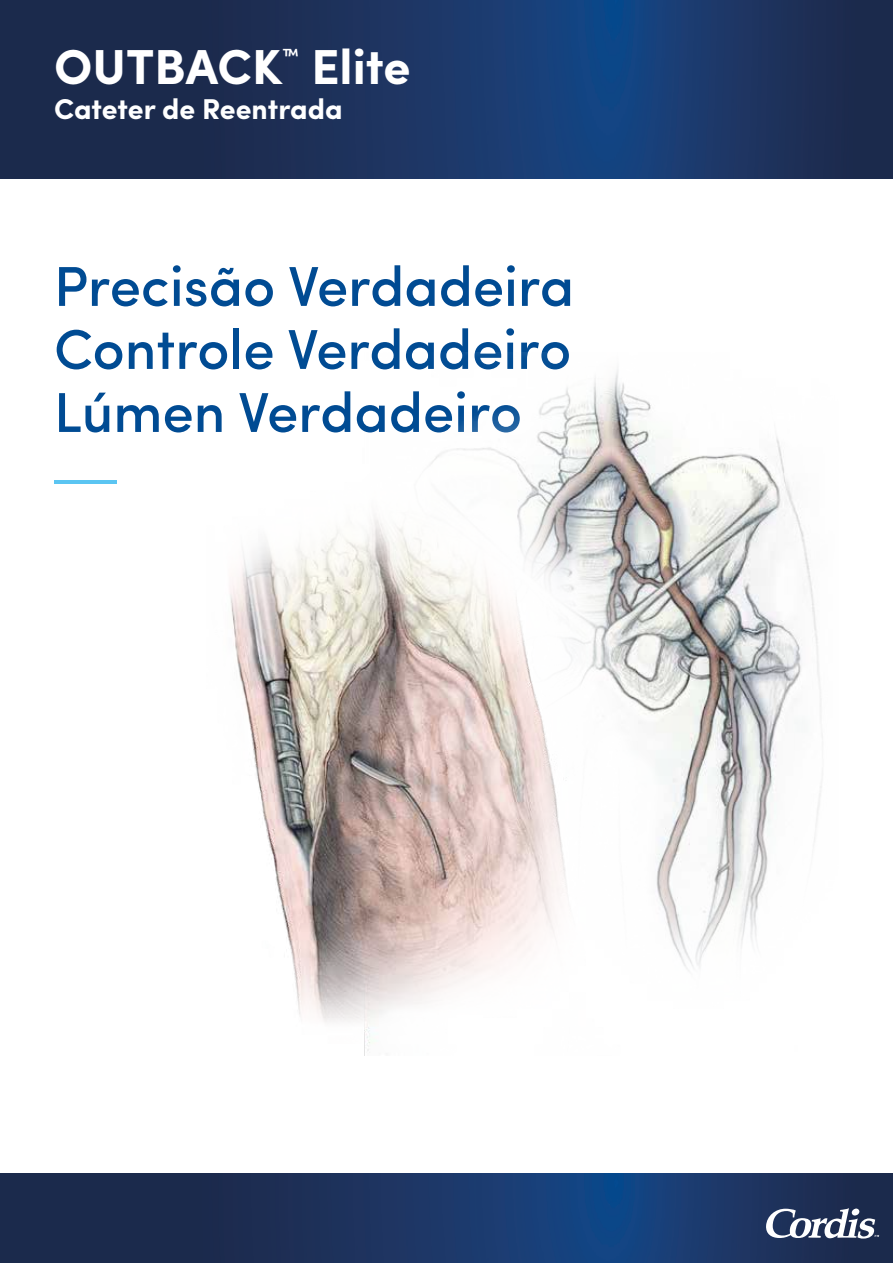
<style>
.page{position:relative;width:893px;height:1263px;background:#fff}
.page>*{position:absolute;margin:0;border:0;box-sizing:border-box;transform-origin:0 0}
.t1{font:500 56.25px/63px "Sofia Pro";color:#004b93;text-align:justify}
.t2{font:700 49.2px "Sofia Pro";color:#fff}
.t3{font:700 28.65px "Sofia Pro";color:#fff}
.t4{font:700 20.55px "Sofia Pro";color:#fff}
</style>
<div class="page">
<img style="left:0;top:0;width:893px;height:178px">
<img style="left:0;top:1174px;width:893px;height:89px">
<svg style="left:766px;top:1208px;width:113px;height:30px"></svg>
<hr style="left:54px;top:480px;width:62px;height:4px;background:#5bc5f2">
<img style="left:230px;top:369px;width:593px;height:686px">
<p class="t2" style="left:54px;top:29px;width:229px">OUTBACK</p>
<p class="t4" style="left:282px;top:41px;width:19px">™</p>
<p class="t2" style="left:311px;top:29px;width:101px">Elite</p>
<p class="t3" style="left:54px;top:87px;width:290px">Cateter de Reentrada</p>
<p class="t1" style="left:54px;top:251px;width:522px">Precisão Verdadeira Controle Verdadeiro Lúmen Verdadeiro</p>
</div>
